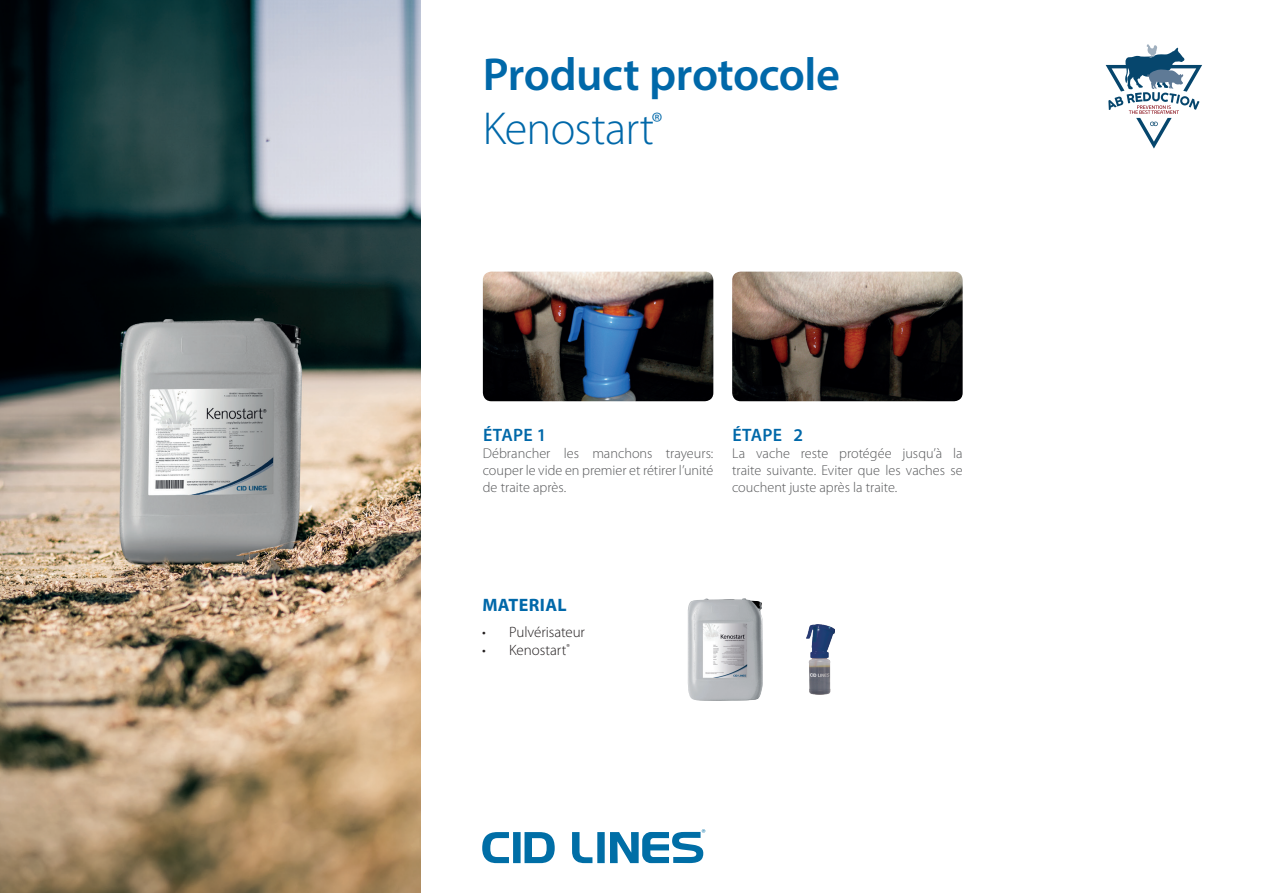
<style>
.page{position:relative;width:1263px;height:893px;background:#fff}
.page>*{position:absolute;margin:0;border:0;box-sizing:border-box;transform-origin:0 0}
.t1{font:600 46.35px/53.6px "Myriad Pro";letter-spacing:-.01em;color:#0068a9}
.t2{font:600 18px "Myriad Pro";letter-spacing:.02em;color:#0068a9}
.t3{font:700 18px "Myriad Pro";letter-spacing:.02em;color:#0068a9}
.t4{font:300 15px "Myriad Pro";letter-spacing:-.005em;color:#231f20}
.t5{font:300 14.25px/17.1px "Myriad Pro";letter-spacing:-.005em;color:#57585a;text-align:justify}
.s1{font-weight:300}
</style>
<div class="page">
<img style="left:0;top:0;width:421px;height:893px">
<svg style="left:482px;top:832px;width:73px;height:31px"></svg>
<svg style="left:572px;top:829px;width:133px;height:34px"></svg>
<svg style="left:1106px;top:44px;width:96px;height:105px"></svg>
<img style="left:806px;top:624px;width:28px;height:70px">
<img style="left:688px;top:598px;width:75px;height:103px">
<img style="left:483px;top:272px;width:230px;height:129px">
<img style="left:732px;top:272px;width:231px;height:129px">
<h1 class="t1" style="left:483px;top:47px;width:359px">Product protocole<br><span class="s1">Kenostart</span><sup>®</sup></h1>
<p class="t2" style="left:483px;top:424px;width:65px">ÉTAPE 1</p>
<p class="t5" style="left:483px;top:445px;width:232px">Débrancher les manchons trayeurs: couper le vide en premier et rétirer l’unité de traite après.</p>
<p class="t2" style="left:732px;top:424px;width:72px">ÉTAPE 2</p>
<p class="t5" style="left:732px;top:445px;width:232px">La vache reste protégée jusqu’à la traite suivante. Eviter que les vaches se couchent juste après la traite.</p>
<p class="t3" style="left:482px;top:593px;width:86px">MATERIAL</p>
<p class="t4" style="left:482px;top:624px;width:104px">• Pulvérisateur</p>
<p class="t4" style="left:482px;top:642px;width:89px">• Kenostart<sup>®</sup></p>
</div>
